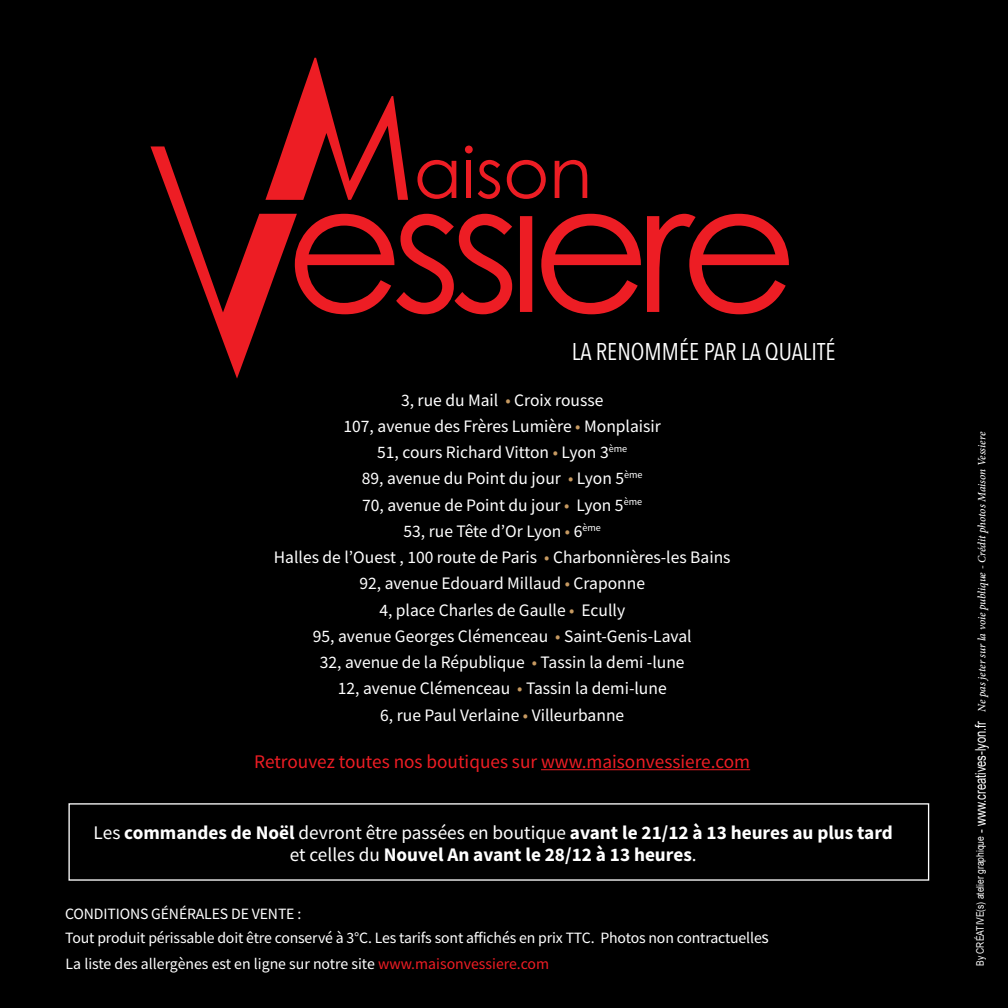
<style>
.page{position:relative;width:1008px;height:1008px;background:#000}
.page>*{position:absolute;margin:0;border:0;box-sizing:border-box;transform-origin:0 0}
.t1{font:24.15px "Avenir Next Condensed";color:#fff}
.t2{font:700 19.25px/22.8px "Source Sans Pro";color:#fff;text-align:center}
.t3{font:19.25px "Source Sans Pro";color:#ed1d24}
.t4{font:17.5px/26.2px "Source Sans Pro";color:#fff;text-align:center}
.t5{font:15.75px/24.5px "Source Sans Pro";letter-spacing:-.01em;color:#fff}
.t6{font:14.7px "Arial";color:#fff;scale:.76 1}
.t7{font:italic 500 11.2px "Minion Pro";letter-spacing:-.01em;color:#fff}
.t8{font:10.33px "Arial";color:#fff;scale:.82 1}
.s1{color:#c79a61}
.s2{font-weight:400}
.s3{font-size:17.5px}
.s4{color:#ed1d24}
</style>
<div class="page">
<svg style="left:647px;top:214px;width:142px;height:100px"></svg>
<svg style="left:150px;top:58px;width:491px;height:321px"></svg>
<hr style="left:541px;top:769px;width:209px;height:1px;background:#ed1d24">
<h1 class="t1" style="left:572px;top:331px;width:265px">LA RENOMMÉE PAR LA QUALITÉ</h1>
<p class="t4" style="left:274px;top:387px;width:458px">3, rue du Mail <span class="s1">•</span> Croix rousse<br>107, avenue des Frères Lumière <span class="s1">•</span> Monplaisir<br>51, cours Richard Vitton <span class="s1">•</span> Lyon 3<sup>ème<br></sup>89, avenue du Point du jour <span class="s1">•</span> Lyon 5<sup>ème<br></sup>70, avenue de Point du jour <span class="s1">•</span> Lyon 5<sup>ème<br></sup>53, rue Tête d’Or Lyon <span class="s1">•</span> 6<sup>ème<br></sup>Halles de l’Ouest , 100 route de Paris <span class="s1">•</span> Charbonnières-les Bains 92, avenue Edouard Millaud <span class="s1">•</span> Craponne<br>4, place Charles de Gaulle <span class="s1">•</span> Ecully<br>95, avenue Georges Clémenceau <span class="s1">•</span> Saint-Genis-Laval<br>32, avenue de la République <span class="s1">•</span> Tassin la demi -lune<br>12, avenue Clémenceau <span class="s1">•</span> Tassin la demi-lune<br>6, rue Paul Verlaine <span class="s1">•</span> Villeurbanne</p>
<p class="t3" style="left:254px;top:749px;width:497px">Retrouvez toutes nos boutiques sur www.maisonvessiere.com</p>
<p class="t2" style="left:94px;top:821px;width:801px"><span class="s2">Les</span> commandes de Noël <span class="s2">devront être passées en boutique</span> avant le 21/12 à 13 heures au plus tard <span class="s2">et celles du</span> Nouvel An avant le 28/12 à 13 heures<span class="s2">.</span></p>
<p class="t5" style="left:65px;top:901px;width:705px">CONDITIONS GÉNÉRALES DE VENTE :<br>Tout produit périssable doit être conservé à 3°C. Les tarifs sont affichés en prix TTC. Photos non contractuelle<span class="s3">s</span></p>
<p class="t5" style="left:66px;top:951px;width:485px">La liste des allergènes est en ligne sur notre site <span class="s4">www.maisonvessiere.com</span></p>
<p class="t7" style="left:974px;top:712px;width:281px;rotate:-90deg">Ne pas jeter sur la voie publique - Crédit photos Maison Vessiere</p>
<p class="t6" style="left:971px;top:833px;width:149px;rotate:-90deg">- www.creatives-lyon.fr</p>
<p class="t8" style="left:973px;top:966px;width:160px;rotate:-90deg">By CRÉATIVE(s) atelier graphique</p>
</div>
